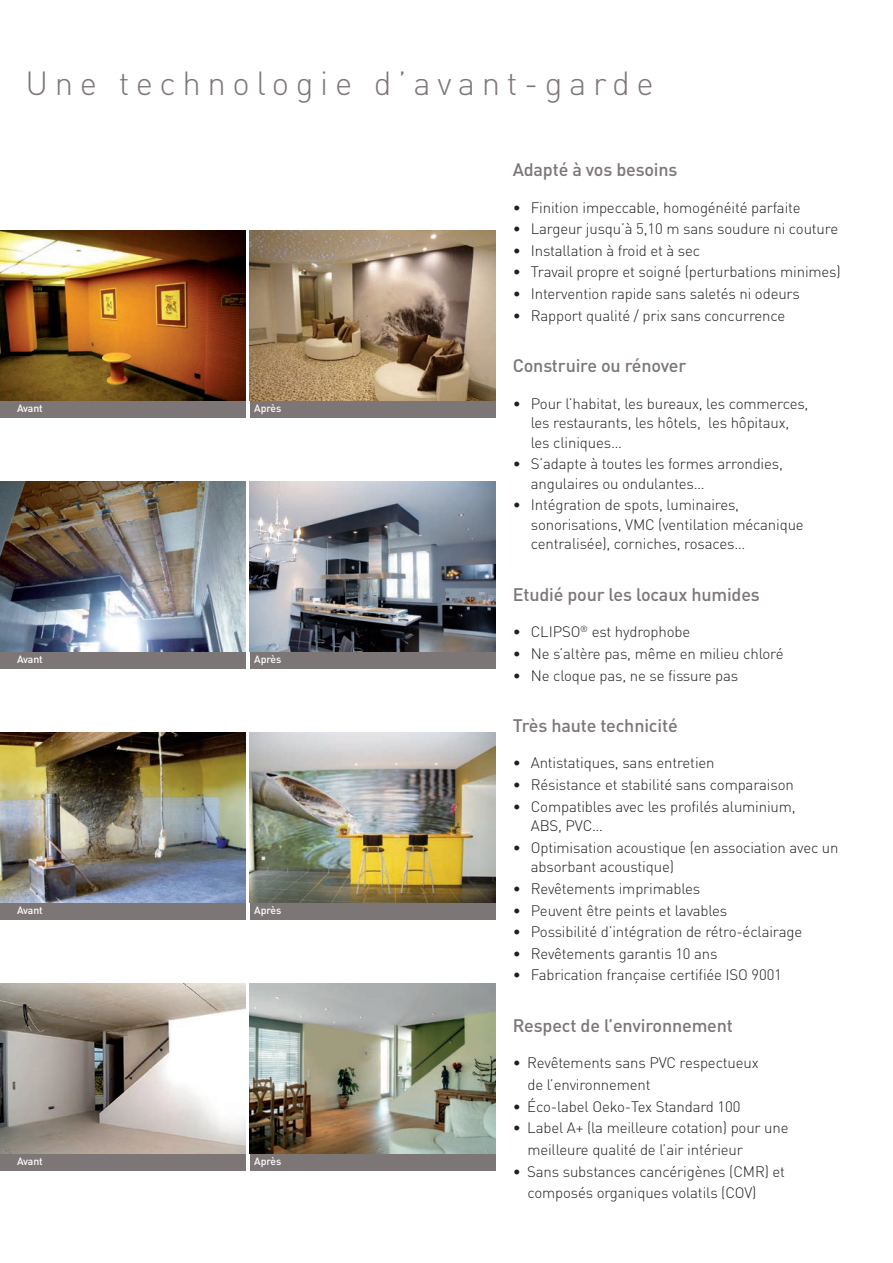
<style>
.page{position:relative;width:893px;height:1263px;background:#fff}
.page>*{position:absolute;margin:0;border:0;box-sizing:border-box;transform-origin:0 0}
.t1{font:300 33px "DIN";letter-spacing:.2em;color:#7d7676}
.t2{font:500 18px "DIN";letter-spacing:-.01em;color:#7d7676}
.t3{font:300 15px/19.5px "DIN";letter-spacing:-.01em;color:#231f20}
.t4{font:500 10.5px "DIN";letter-spacing:-.01em;color:#fff}
</style>
<div class="page">
<div style="left:0;top:902px;width:246px;height:17px;background:#7d7676"></div>
<div style="left:250px;top:902px;width:245px;height:17px;background:#7d7676"></div>
<img style="left:0;top:732px;width:246px;height:170px">
<img style="left:250px;top:732px;width:246px;height:170px">
<div style="left:0;top:652px;width:246px;height:17px;background:#7d7676"></div>
<div style="left:250px;top:652px;width:245px;height:17px;background:#7d7676"></div>
<img style="left:0;top:482px;width:246px;height:170px">
<img style="left:250px;top:482px;width:246px;height:170px">
<div style="left:0;top:1153px;width:246px;height:17px;background:#7d7676"></div>
<img style="left:0;top:983px;width:246px;height:170px">
<div style="left:250px;top:1153px;width:245px;height:17px;background:#7d7676"></div>
<img style="left:250px;top:983px;width:246px;height:170px">
<div style="left:0;top:401px;width:246px;height:17px;background:#7d7676"></div>
<div style="left:250px;top:401px;width:245px;height:17px;background:#7d7676"></div>
<img style="left:0;top:231px;width:246px;height:170px">
<img style="left:250px;top:231px;width:246px;height:170px">
<p class="t1" style="left:26px;top:62px;width:630px">Une technologie d’avant-garde</p>
<p class="t4" style="left:17px;top:402px;width:27px">Avant</p>
<p class="t4" style="left:254px;top:402px;width:29px">Après</p>
<p class="t4" style="left:17px;top:652px;width:27px">Avant</p>
<p class="t4" style="left:254px;top:652px;width:29px">Après</p>
<p class="t4" style="left:17px;top:903px;width:27px">Avant</p>
<p class="t4" style="left:254px;top:903px;width:29px">Après</p>
<p class="t4" style="left:17px;top:1154px;width:27px">Avant</p>
<p class="t4" style="left:254px;top:1154px;width:29px">Après</p>
<p class="t2" style="left:513px;top:158px;width:166px">Adapté à vos besoins</p>
<p class="t3" style="left:513px;top:197px;width:289px">• Finition impeccable, homogénéité parfaite</p>
<p class="t3" style="left:513px;top:219px;width:327px">• Largeur jusqu’à 5,10 m sans soudure ni couture</p>
<p class="t3" style="left:513px;top:240px;width:189px">• Installation à froid et à sec</p>
<p class="t3" style="left:513px;top:262px;width:330px">• Travail propre et soigné (perturbations minimes)</p>
<p class="t3" style="left:513px;top:284px;width:289px">• Intervention rapide sans saletés ni odeurs</p>
<p class="t3" style="left:513px;top:305px;width:274px">• Rapport qualité / prix sans concurrence</p>
<p class="t2" style="left:513px;top:354px;width:175px">Construire ou rénover</p>
<p class="t3" style="left:531px;top:393px;width:279px;text-indent:-18px">• Pour l’habitat, les bureaux, les commerces, les restaurants, les hôtels, les hôpitaux, les cliniques…</p>
<p class="t3" style="left:531px;top:454px;width:254px;text-indent:-18px">• S’adapte à toutes les formes arrondies, angulaires ou ondulantes…</p>
<p class="t3" style="left:531px;top:495px;width:274px;text-indent:-18px">• Intégration de spots, luminaires, sonorisations, VMC (ventilation mécanique centralisée), corniches, rosaces…</p>
<p class="t2" style="left:513px;top:583px;width:249px">Etudié pour les locaux humides</p>
<p class="t3" style="left:513px;top:622px;width:179px">• CLIPSO<sup>®</sup> est hydrophobe</p>
<p class="t3" style="left:513px;top:644px;width:272px">• Ne s’altère pas, même en milieu chloré</p>
<p class="t3" style="left:513px;top:665px;width:227px">• Ne cloque pas, ne se fissure pas</p>
<p class="t2" style="left:513px;top:714px;width:167px">Très haute technicité</p>
<p class="t3" style="left:513px;top:753px;width:203px">• Antistatiques, sans entretien</p>
<p class="t3" style="left:513px;top:775px;width:283px">• Résistance et stabilité sans comparaison</p>
<p class="t3" style="left:531px;top:796px;width:266px;text-indent:-18px">• Compatibles avec les profilés aluminium,<br>ABS, PVC…</p>
<p class="t3" style="left:531px;top:837px;width:309px;text-indent:-18px">• Optimisation acoustique (en association avec un absorbant acoustique)</p>
<p class="t3" style="left:513px;top:879px;width:189px">• Revêtements imprimables</p>
<p class="t3" style="left:513px;top:900px;width:216px">• Peuvent être peints et lavables</p>
<p class="t3" style="left:513px;top:922px;width:291px">• Possibilité d’intégration de rétro-éclairage</p>
<p class="t3" style="left:513px;top:943px;width:206px">• Revêtements garantis 10 ans</p>
<p class="t3" style="left:513px;top:965px;width:271px">• Fabrication française certifiée ISO 9001</p>
<p class="t2" style="left:513px;top:1014px;width:222px">Respect de l’environnement</p>
<p class="t3" style="left:513px;top:1053px;width:247px">• Revêtements sans PVC respectueux</p>
<p class="t3" style="left:527px;top:1075px;width:125px">de l’environnement</p>
<p class="t3" style="left:513px;top:1096px;width:229px">• Éco-label Oeko-Tex Standard 100</p>
<p class="t3" style="left:513px;top:1118px;width:277px">• Label A+ (la meilleure cotation) pour une</p>
<p class="t3" style="left:527px;top:1139px;width:217px">meilleure qualité de l’air intérieur</p>
<p class="t3" style="left:513px;top:1161px;width:274px">• Sans substances cancérigènes (CMR) et</p>
<p class="t3" style="left:527px;top:1183px;width:231px">composés organiques volatils (COV)</p>
</div>
